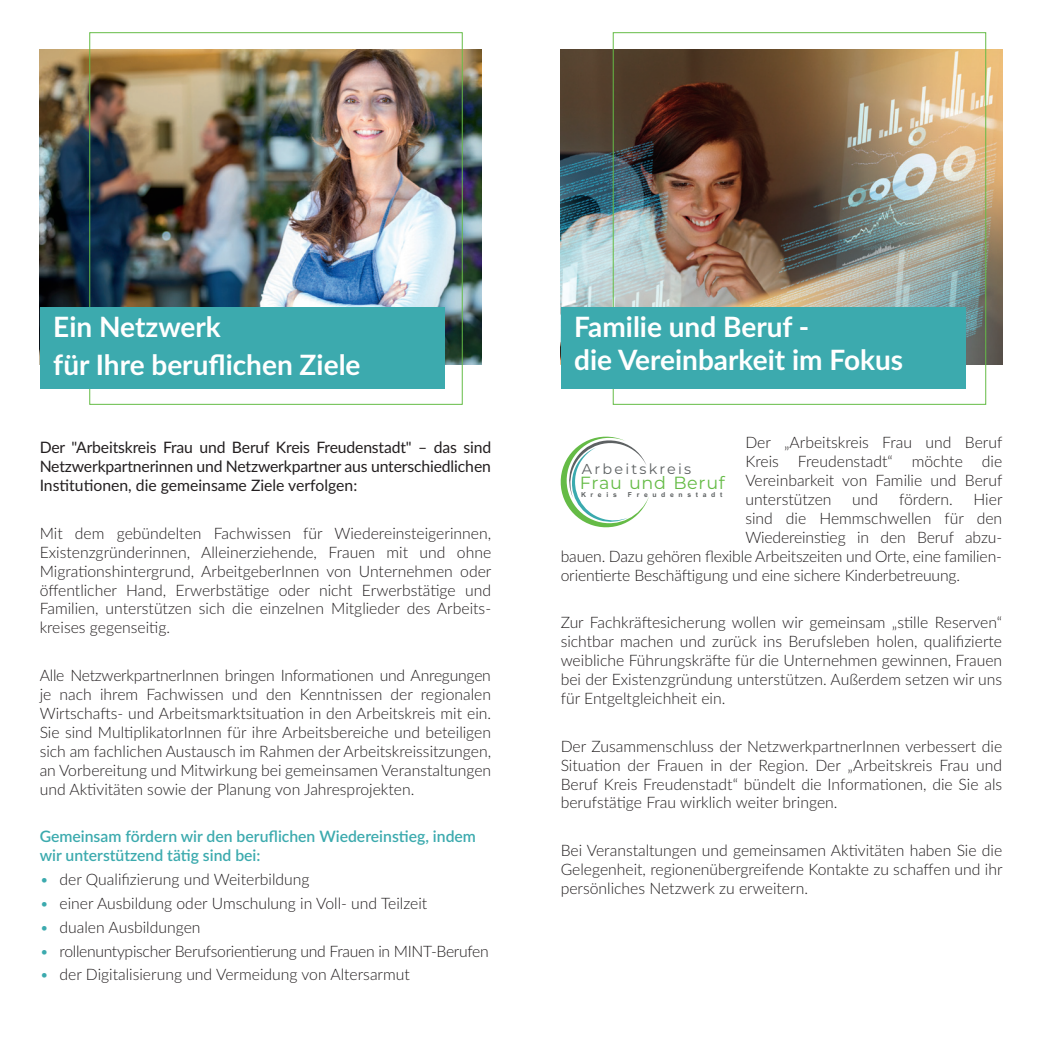
<style>
.page{position:relative;width:1042px;height:1042px;background:#fff}
.page>*{position:absolute;margin:0;border:0;box-sizing:border-box;transform-origin:0 0}
.t1{font:700 28px/38.5px "Lato";color:#fff}
.t2{font:17.5px "Montserrat";letter-spacing:.04em;color:#65bb46}
.t3{font:300 15.75px/18.9px "Lato";color:#231f20;text-align:justify}
.t4{font:15.75px/18.9px "Lato";color:#231f20;text-align:justify}
.t5{font:600 15.75px/18.9px "Lato";color:#3caaae}
.t6{font:300 15.75px "Lato";letter-spacing:-.02em;color:#231f20}
.t7{font:14.35px "Montserrat";letter-spacing:.155em;color:#5d6162}
.t8{font:700 6.83px "Arial";letter-spacing:.685em;color:#5d6162}
.s1{color:#3caaae}
</style>
<div class="page">
<img style="left:561px;top:50px;width:441px;height:315px">
<img style="left:40px;top:50px;width:441px;height:315px">
<div style="left:89px;top:32px;width:374px;height:373px;border:1px solid #65bc46"></div>
<div style="left:613px;top:32px;width:373px;height:373px;border:1px solid #65bc46"></div>
<svg style="left:561px;top:437px;width:88px;height:90px"></svg>
<div style="left:40px;top:307px;width:404px;height:82px;background:#3caaae"></div>
<div style="left:561px;top:307px;width:404px;height:82px;background:#3caaae"></div>
<h1 class="t1" style="left:53px;top:306px;width:309px">Ein Netzwerk<br>für Ihre beruflichen Ziele</h1>
<p class="t4" style="left:40px;top:437px;width:453px">Der "Arbeitskreis Frau und Beruf Kreis Freudenstadt" – das sind Netzwerkpartnerinnen und Netzwerkpartner aus unterschiedlichen Institutionen, die gemeinsame Ziele verfolgen:</p>
<p class="t3" style="left:40px;top:523px;width:453px">Mit dem gebündelten Fachwissen für Wiedereinsteigerinnen, Existenzgründerinnen, Alleinerziehende, Frauen mit und ohne Migrationshintergrund, ArbeitgeberInnen von Unternehmen oder öffentlicher Hand, Erwerbstätige oder nicht Erwerbstätige und Familien, unterstützen sich die einzelnen Mitglieder des Arbeits&shy;kreises gegenseitig.</p>
<p class="t3" style="left:40px;top:665px;width:453px">Alle NetzwerkpartnerInnen bringen Informationen und Anregungen je nach ihrem Fachwissen und den Kenntnissen der regionalen Wirtschafts- und Arbeitsmarktsituation in den Arbeitskreis mit ein.<br>Sie sind MultiplikatorInnen für ihre Arbeitsbereiche und beteiligen sich am fachlichen Austausch im Rahmen der Arbeitskreissitzungen, an Vorbereitung und Mitwirkung bei gemeinsamen Veranstaltungen und Aktivitäten sowie der Planung von Jahresprojekten.</p>
<p class="t5" style="left:40px;top:826px;width:438px">Gemeinsam fördern wir den beruflichen Wiedereinstieg, indem wir unterstützend tätig sind bei:</p>
<p class="t3" style="left:40px;top:869px;width:271px"><span class="s1">•</span> der Qualifizierung und Weiterbildung</p>
<p class="t3" style="left:40px;top:893px;width:389px"><span class="s1">•</span> einer Ausbildung oder Umschulung in Voll- und Teilzeit</p>
<p class="t3" style="left:40px;top:917px;width:162px"><span class="s1">•</span> dualen Ausbildungen</p>
<p class="t6" style="left:40px;top:940px;width:451px"><span class="s1">•</span> rollenuntypischer Berufsorientierung und Frauen in MINT-Berufen</p>
<p class="t3" style="left:40px;top:965px;width:372px"><span class="s1">•</span> der Digitalisierung und Vermeidung von Altersarmut</p>
<h1 class="t1" style="left:574px;top:309px;width:330px;line-height:33.6px">Familie und Beruf -<br>die Vereinbarkeit im Fokus</h1>
<p class="t3" style="left:745px;top:433px;width:259px">Der „Arbeitskreis Frau und Beruf Kreis Freudenstadt“ möchte die Vereinbarkeit von Familie und Beruf unterstützen</p>
<p class="t7" style="left:582px;top:459px;width:111px">Arbeitskreis</p>
<p class="t2" style="left:580px;top:471px;width:147px">Frau und Beruf</p>
<p class="t8" style="left:581px;top:490px;width:37px">Kreis</p>
<p class="t8" style="left:628px;top:490px;width:96px">Freudenstadt</p>
<p class="t3" style="left:852px;top:489px;width:27px">und</p>
<p class="t3" style="left:899px;top:489px;width:55px">fördern.</p>
<p class="t3" style="left:973px;top:489px;width:31px">Hier</p>
<p class="t3" style="left:745px;top:508px;width:258px">sind die Hemmschwellen für den</p>
<p class="t3" style="left:745px;top:527px;width:258px">Wiedereinstieg in den Beruf abzu-</p>
<p class="t3" style="left:561px;top:546px;width:443px">bauen. Dazu gehören flexible Arbeitszeiten und Orte, eine familien-</p>
<p class="t3" style="left:561px;top:565px;width:401px">orientierte Beschäftigung und eine sichere Kinderbetreuung.</p>
<p class="t3" style="left:561px;top:613px;width:443px">Zur Fachkräftesicherung wollen wir gemeinsam „stille Reserven“ sichtbar machen und zurück ins Berufsleben holen, qualifizierte weibliche Führungskräfte für die Unternehmen gewinnen, Frauen bei der Existenzgründung unterstützen. Außerdem setzen wir uns für Entgeltgleichheit ein.</p>
<p class="t3" style="left:561px;top:736px;width:443px">Der Zusammenschluss der NetzwerkpartnerInnen verbessert die Situation der Frauen in der Region. Der „Arbeitskreis Frau und Beruf Kreis Freudenstadt“ bündelt die Informationen, die Sie als berufstätige Frau wirklich weiter bringen.</p>
<p class="t3" style="left:561px;top:840px;width:443px">Bei Veranstaltungen und gemeinsamen Aktivitäten haben Sie die Gelegenheit, regionenübergreifende Kontakte zu schaffen und ihr persönliches Netzwerk zu erweitern.</p>
</div>
